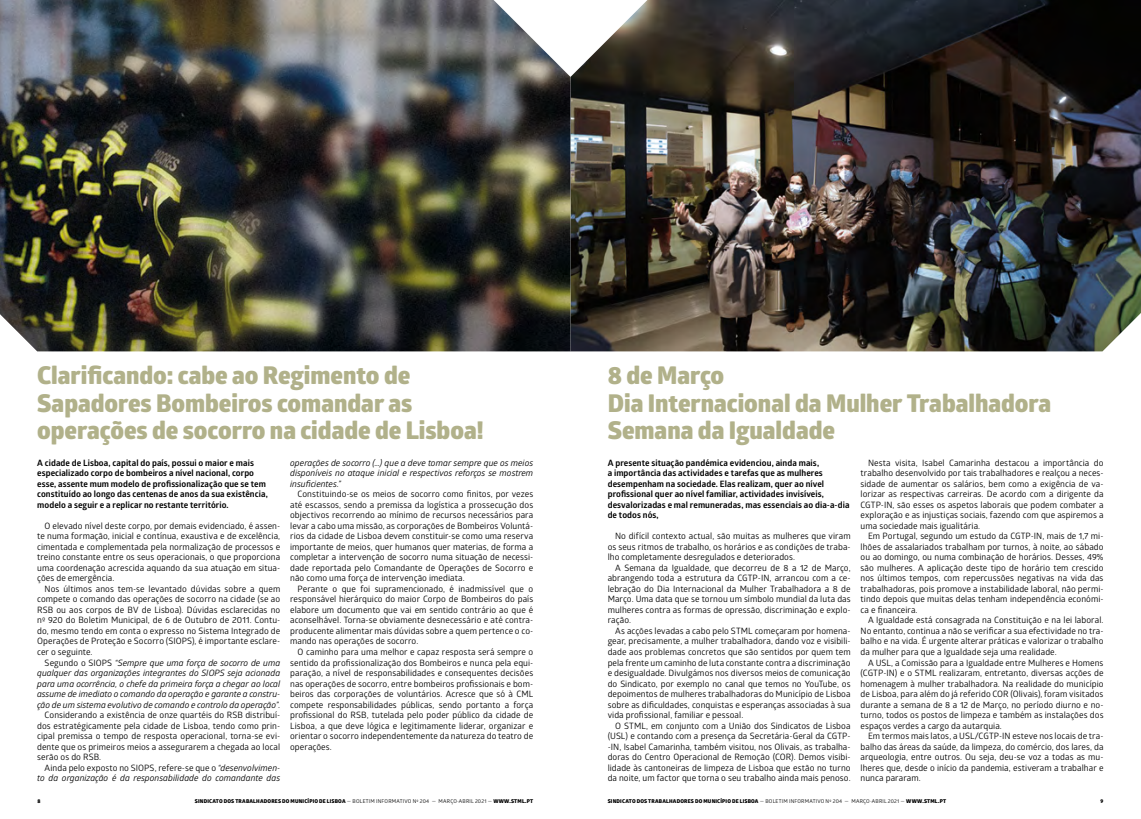
<style>
.page{position:relative;width:1141px;height:819px;background:#fff}
.page>*{position:absolute;margin:0;border:0;box-sizing:border-box;transform-origin:0 0}
.t1{font:800 24.5px/27.7px "Glober";color:#b1b18a}
.t2{font:8.75px/10.5px "Glober";letter-spacing:.005em;color:#000;text-align:justify}
.t3{font:700 8.75px/10.5px "Glober";letter-spacing:.01em;color:#000}
.t4{font:italic 8.75px/10.5px "Glober";letter-spacing:.005em;color:#000;text-align:justify}
.t5{font:800 5.25px "Glober";letter-spacing:.035em;color:#000}
.s1{font-style:normal}
.s2{font-style:italic}
.s3{font-weight:400}
</style>
<div class="page">
<img style="left:0;top:0;width:1141px;height:351px">
<h1 class="t1" style="left:37px;top:361px;width:448px">Clarificando: cabe ao Regimento de<br>Sapadores Bombeiros comandar as operações de socorro na cidade de Lisboa!</h1>
<h1 class="t1" style="left:608px;top:361px;width:445px">8 de Março<br>Dia Internacional da Mulher Trabalhadora<br>Semana da Igualdade</h1>
<p class="t3" style="left:608px;top:457px;width:243px">A presente situação pandémica evidenciou, ainda mais,<br>a importância das actividades e tarefas que as mulheres desempenham na sociedade. Elas realizam, quer ao nível profissional quer ao nível familiar, actividades invisíveis, desvalorizadas e mal remuneradas, mas essenciais ao dia-a-dia de todos nós,</p>
<p class="t2" style="left:608px;top:530px;width:244px;text-indent:7px">No difícil contexto actual, são muitas as mulheres que viram os seus ritmos de trabalho, os horários e as condições de traba&shy;lho completamente desregulados e deteriorados.</p>
<p class="t2" style="left:608px;top:562px;width:244px;text-indent:7px">A Semana da Igualdade, que decorreu de 8 a 12 de Março, abrangendo toda a estrutura da CGTP-IN, arrancou com a ce&shy;lebração do Dia Internacional da Mulher Trabalhadora a 8 de Março. Uma data que se tornou um símbolo mundial da luta das mulheres contra as formas de opressão, discriminação e explo&shy;ração.</p>
<p class="t2" style="left:608px;top:625px;width:244px;text-indent:7px">As acções levadas a cabo pelo STML começaram por homena&shy;gear, precisamente, a mulher trabalhadora, dando voz e visibili&shy;dade aos problemas concretos que são sentidos por quem tem pela frente um caminho de luta constante contra a discriminação e desigualdade. Divulgámos nos diversos meios de comunicação do Sindicato, por exemplo no canal que temos no YouTube, os depoimentos de mulheres trabalhadoras do Município de Lisboa sobre as dificuldades, conquistas e esperanças associadas à sua vida profissional, familiar e pessoal.</p>
<p class="t2" style="left:608px;top:719px;width:244px;text-indent:7px">O STML, em conjunto com a União dos Sindicatos de Lisboa (USL) e contando com a presença da Secretária-Geral da CGTP--IN, Isabel Camarinha, também visitou, nos Olivais, as trabalha&shy;doras do Centro Operacional de Remoção (COR). Demos visibi&shy;lidade às cantoneiras de limpeza de Lisboa que estão no turno da noite, um factor que torna o seu trabalho ainda mais penoso.</p>
<p class="t4" style="left:290px;top:457px;width:245px">operações de socorro (...) que a deve tomar sempre que os meios disponíveis no ataque inicial e respectivos reforços se mostrem insuficientes.”</p>
<p class="t2" style="left:290px;top:488px;width:245px;text-indent:7px">Constituindo-se os meios de socorro como finitos, por vezes até escassos, sendo a premissa da logística a prossecução dos objectivos recorrendo ao mínimo de recursos necessários para levar a cabo uma missão, as corporações de Bombeiros Voluntá&shy;rios da cidade de Lisboa devem constituir-se como uma reserva importante de meios, quer humanos quer materias, de forma a completar a intervenção de socorro numa situação de necessi&shy;dade reportada pelo Comandante de Operações de Socorro e não como uma força de intervenção imediata.</p>
<p class="t2" style="left:290px;top:583px;width:245px;text-indent:7px">Perante o que foi supramencionado, é inadmissível que o responsável hierárquico do maior Corpo de Bombeiros do país elabore um documento que vai em sentido contrário ao que é aconselhável. Torna-se obviamente desnecessário e até contra&shy;producente alimentar mais dúvidas sobre a quem pertence o co&shy;mando nas operações de socorro.</p>
<p class="t2" style="left:290px;top:646px;width:245px;text-indent:7px">O caminho para uma melhor e capaz resposta será sempre o sentido da profissionalização dos Bombeiros e nunca pela equi&shy;paração, a nível de responsabilidades e consequentes decisões nas operações de socorro, entre bombeiros profissionais e bom&shy;beiros das corporações de voluntários. Acresce que só à CML compete responsabilidades públicas, sendo portanto a força profissional do RSB, tutelada pelo poder público da cidade de Lisboa, a que deve lógica e legitimamente liderar, organizar e orientar o socorro independentemente da natureza do teatro de operações.</p>
<p class="t3" style="left:37px;top:457px;width:232px">A cidade de Lisboa, capital do país, possui o maior e mais especializado corpo de bombeiros a nível nacional, corpo esse, assente mum modelo de profissionalização que se tem constituído ao longo das centenas de anos da sua existência, modelo a seguir e a replicar no restante território.</p>
<p class="t2" style="left:37px;top:520px;width:245px;text-indent:7px">O elevado nível deste corpo, por demais evidenciado, é assen&shy;te numa formação, inicial e contínua, exaustiva e de excelência, cimentada e complementada pela normalização de processos e treino constante entre os seus operacionais, o que proporciona uma coordenação acrescida aquando da sua atuação em situa&shy;ções de emergência.</p>
<p class="t2" style="left:37px;top:583px;width:245px;text-indent:7px">Nos últimos anos tem-se levantado dúvidas sobre a quem compete o comando das operações de socorro na cidade (se ao RSB ou aos corpos de BV de Lisboa). Dúvidas esclarecidas no nº 920 do Boletim Municipal, de 6 de Outubro de 2011. Contu&shy;do, mesmo tendo em conta o expresso no Sistema Integrado de Operações de Proteção e Socorro (SIOPS), é importante esclare&shy;cer o seguinte.</p>
<p class="t4" style="left:45px;top:656px;width:237px"><span class="s1">Segundo o SIOPS</span> “Sempre que uma força de socorro de uma</p>
<p class="t4" style="left:37px;top:667px;width:245px">qualquer das organizações integrantes do SIOPS seja acionada</p>
<p class="t4" style="left:37px;top:677px;width:245px">para uma ocorrência, o chefe da primeira força a chegar ao local</p>
<p class="t4" style="left:37px;top:688px;width:245px">assume de imediato o comando da operação e garante a constru-</p>
<p class="t4" style="left:37px;top:698px;width:245px">ção de um sistema evolutivo de comando e controlo da operação”<span class="s1">.</span></p>
<p class="t2" style="left:45px;top:709px;width:237px">Considerando a existência de onze quartéis do RSB distribuí-</p>
<p class="t2" style="left:37px;top:719px;width:245px">dos estratégicamente pela cidade de Lisboa, tendo como prin-</p>
<p class="t2" style="left:37px;top:730px;width:245px">cipal premissa o tempo de resposta operacional, torna-se evi-</p>
<p class="t2" style="left:37px;top:740px;width:245px">dente que os primeiros meios a assegurarem a chegada ao local</p>
<p class="t2" style="left:37px;top:751px;width:66px">serão os do RSB.</p>
<p class="t2" style="left:45px;top:761px;width:237px">Ainda pelo exposto no SIOPS, refere-se que o <span class="s2">“desenvolvimen-</span></p>
<p class="t4" style="left:37px;top:772px;width:245px">to da organização é da responsabilidade do comandante das</p>
<p class="t2" style="left:861px;top:457px;width:244px;text-indent:7px">Nesta visita, Isabel Camarinha destacou a importância do trabalho desenvolvido por tais trabalhadores e realçou a neces&shy;sidade de aumentar os salários, bem como a exigência de va&shy;lorizar as respectivas carreiras. De acordo com a dirigente da CGTP-IN, são esses os aspetos laborais que podem combater a exploração e as injustiças sociais, fazendo com que aspiremos a uma sociedade mais igualitária.</p>
<p class="t2" style="left:861px;top:530px;width:244px;text-indent:7px">Em Portugal, segundo um estudo da CGTP-IN, mais de 1,7 mi&shy;lhões de assalariados trabalham por turnos, à noite, ao sábado ou ao domingo, ou numa combinação de horários. Desses, 49% são mulheres. A aplicação deste tipo de horário tem crescido nos últimos tempos, com repercussões negativas na vida das trabalhadoras, pois promove a instabilidade laboral, não permi&shy;tindo depois que muitas delas tenham independência económi&shy;ca e financeira.</p>
<p class="t2" style="left:861px;top:614px;width:244px;text-indent:7px">A Igualdade está consagrada na Constituição e na lei laboral.<br>No entanto, continua a não se verificar a sua efectividade no tra&shy;balho e na vida. É urgente alterar práticas e valorizar o trabalho da mulher para que a Igualdade seja uma realidade.</p>
<p class="t2" style="left:861px;top:656px;width:244px;text-indent:7px">A USL, a Comissão para a Igualdade entre Mulheres e Homens (CGTP-IN) e o STML realizaram, entretanto, diversas acções de homenagem à mulher trabalhadora. Na realidade do município de Lisboa, para além do já referido COR (Olivais), foram visitados durante a semana de 8 a 12 de Março, no período diurno e no&shy;turno, todos os postos de limpeza e também as instalações dos espaços verdes a cargo da autarquia.</p>
<p class="t2" style="left:861px;top:730px;width:244px;text-indent:7px">Em termos mais latos, a USL/CGTP-IN esteve nos locais de tra&shy;balho das áreas da saúde, da limpeza, do comércio, dos lares, da arqueologia, entre outros. Ou seja, deu-se voz a todas as mu&shy;lheres que, desde o início da pandemia, estiveram a trabalhar e nunca pararam.</p>
<p class="t5" style="left:37px;top:797px;width:5px">8</p>
<p class="t5" style="left:195px;top:797px;width:340px">SINDICATO DOS TRABALHADORES DO MUNICÍPIO DE LISBOA <span class="s3">— BOLETIM INFORMATIVO Nº 204 — MARÇO-ABRIL 2021 —</span> WWW.STML.PT</p>
<p class="t5" style="left:608px;top:797px;width:340px">SINDICATO DOS TRABALHADORES DO MUNICÍPIO DE LISBOA <span class="s3">— BOLETIM INFORMATIVO Nº 204 — MARÇO-ABRIL 2021 —</span> WWW.STML.PT</p>
<p class="t5" style="left:1101px;top:797px;width:4px">9</p>
</div>
